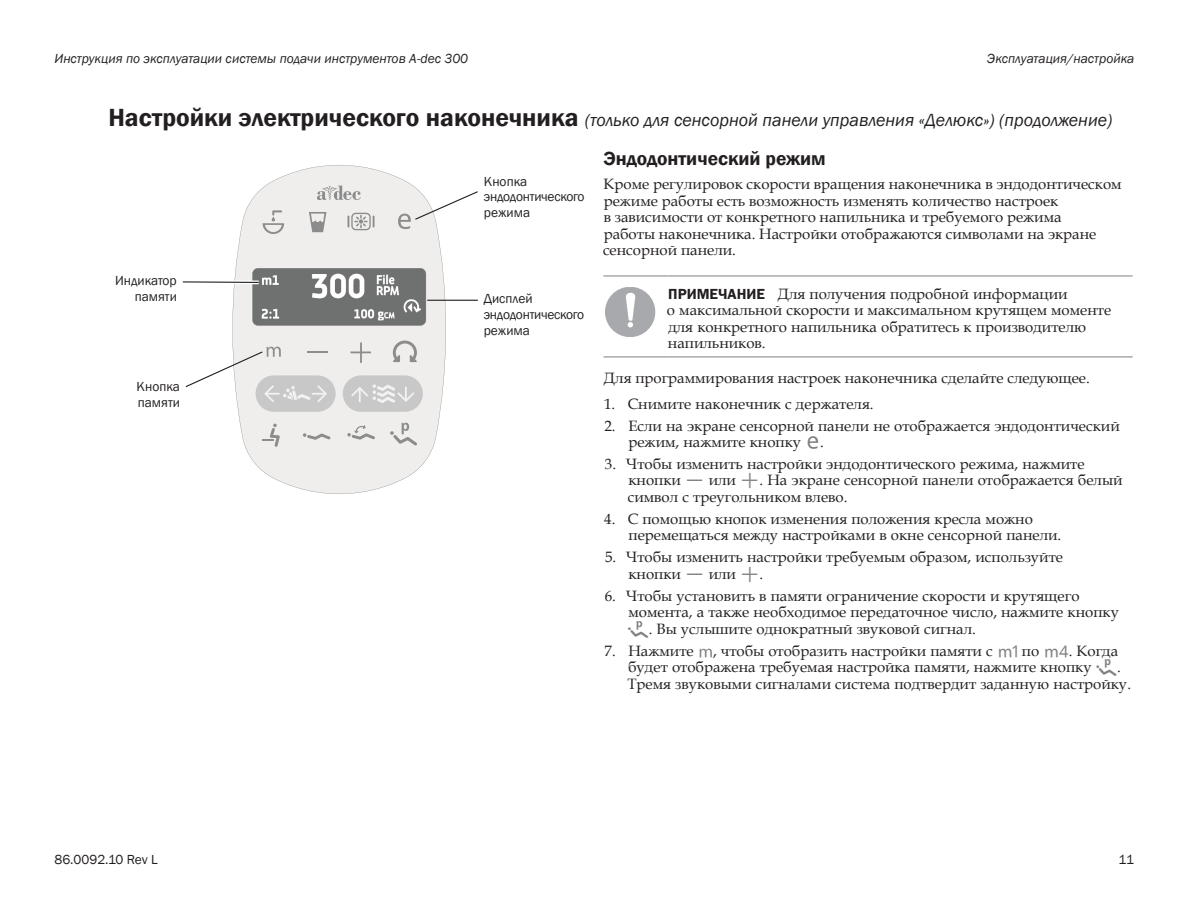
<style>
.page{position:relative;width:1188px;height:918px;background:#fff}
.page>*{position:absolute;margin:0;border:0;box-sizing:border-box;transform-origin:0 0}
.Heading_3{font:600 19.5px "Franklin Gothic";color:#231f20}
.Heading_2{font:italic 18px "Franklin Gothic";color:#231f20}
.Body_Text_-_2nd_Colu{font:15px/16.5px "Book Antiqua";color:#231f20}
.Warning_text{font:15px/16.5px "Book Antiqua";color:#231f20}
.t1{font:italic 13.5px "Franklin Gothic";color:#231f20}
.Callout{font:13.5px/15.8px "Franklin Gothic";letter-spacing:-.02em;color:#231f20}
.Callout_-_right{font:13.5px/15.8px "Franklin Gothic";color:#231f20}
.Callout-2{font:13.5px "Franklin Gothic";color:#231f20}
.s1{font-weight:600;font-style:normal;font-size:25.5px}
.s2{font-family:"Franklin Gothic";font-weight:600}
.s3{font-family:"Adec Touch Pad";color:#808285}
</style>
<div class="page">
<hr style="left:603px;top:275px;width:65px;height:2px;background:#a8a9ad">
<hr style="left:668px;top:275px;width:465px;height:2px;background:#a8a9ad">
<hr style="left:603px;top:356px;width:65px;height:2px;background:#a8a9ad">
<hr style="left:668px;top:356px;width:465px;height:2px;background:#a8a9ad">
<div style="left:605px;top:287px;width:50px;height:50px;background:#a8a9ad;border-radius:50%"></div>
<div style="left:605px;top:287px;width:50px;height:50px;border:1px solid #a8a9ad;border-radius:50%"></div>
<svg style="left:626px;top:293px;width:9px;height:34px"></svg>
<svg style="left:232px;top:165px;width:214px;height:329px;fill:#efeeed"></svg>
<svg style="left:317px;top:185px;width:44px;height:15px"></svg>
<svg style="left:390px;top:423px;width:27px;height:23px"></svg>
<svg style="left:263px;top:210px;width:21px;height:24px"></svg>
<svg style="left:309px;top:212px;width:17px;height:20px"></svg>
<svg style="left:347px;top:425px;width:28px;height:15px"></svg>
<hr style="left:307px;top:351px;width:21px;height:2px;background:#8c8c8c">
<svg style="left:351px;top:342px;width:20px;height:21px"></svg>
<svg style="left:303px;top:433px;width:28px;height:7px"></svg>
<svg style="left:262px;top:424px;width:18px;height:23px"></svg>
<svg style="left:348px;top:213px;width:27px;height:17px"></svg>
<div style="left:256px;top:375px;width:80px;height:37px;background:#c8c8c8;border-radius:18px"></div>
<div style="left:343px;top:375px;width:80px;height:37px;background:#c8c8c8;border-radius:18px"></div>
<svg style="left:351px;top:384px;width:64px;height:19px"></svg>
<svg style="left:393px;top:341px;width:24px;height:21px"></svg>
<svg style="left:398px;top:190px;width:80px;height:39px"></svg>
<svg style="left:185px;top:347px;width:142px;height:55px"></svg>
<hr style="left:427px;top:300px;width:51px;height:1px;background:#231f20">
<svg style="left:182px;top:278px;width:81px;height:8px"></svg>
<p class="t1" style="left:54px;top:50px;width:415px">Инструкция по эксплуатации системы подачи инструментов A-dec 300</p>
<p class="t1" style="left:987px;top:50px;width:149px">Эксплуатация/настройка</p>
<p class="Heading_2" style="left:108px;top:109px;width:1006px"><span class="s1">Настройки электрического наконечника</span> (только для сенсорной панели управления «Делюкс») (продолжение)</p>
<p class="Heading_3" style="left:603px;top:147px;width:224px">Эндодонтический режим</p>
<p class="Body_Text_-_2nd_Colu" style="left:603px;top:176px;width:520px">Кроме регулировок скорости вращения наконечника в эндодонтическом режиме работы есть возможность изменять количество настроек<br>в зависимости от конкретного напильника и требуемого режима<br>работы наконечника. Настройки отображаются символами на экране сенсорной панели.</p>
<p class="Warning_text" style="left:667px;top:285px;width:446px"><span class="s2">ПРИМЕЧАНИЕ</span> Для получения подробной информации<br>о максимальной скорости и максимальном крутящем моменте для конкретного напильника обратитесь к производителю напильников.</p>
<p class="Body_Text_-_2nd_Colu" style="left:604px;top:369px;width:487px">Для программирования настроек наконечника сделайте следующее.</p>
<p class="Body_Text_-_2nd_Colu" style="left:604px;top:395px;width:271px">1. Снимите наконечник с держателя.</p>
<p class="Body_Text_-_2nd_Colu" style="left:628px;top:417px;width:493px;text-indent:-24px">2. Если на экране сенсорной панели не отображается эндодонтический режим, нажмите кнопку <span class="s3">e</span>.</p>
<p class="Body_Text_-_2nd_Colu" style="left:628px;top:455px;width:496px;text-indent:-23px">3. Чтобы изменить настройки эндодонтического режима, нажмите кнопки <span class="s3">-</span> или <span class="s3">+</span>. На экране сенсорной панели отображается белый символ с треугольником влево.</p>
<p class="Body_Text_-_2nd_Colu" style="left:629px;top:510px;width:434px;text-indent:-24px">4. С помощью кнопок изменения положения кресла можно перемещаться между настройками в окне сенсорной панели.</p>
<p class="Body_Text_-_2nd_Colu" style="left:628px;top:549px;width:436px;text-indent:-23px">5. Чтобы изменить настройки требуемым образом, используйте кнопки <span class="s3">-</span> или <span class="s3">+</span>.</p>
<p class="Body_Text_-_2nd_Colu" style="left:627px;top:587px;width:493px;text-indent:-23px">6. Чтобы установить в памяти ограничение скорости и крутящего момента, а также необходимое передаточное число, нажмите кнопку <span class="s3">p</span>. Вы услышите однократный звуковой сигнал.</p>
<p class="Body_Text_-_2nd_Colu" style="left:627px;top:642px;width:505px;text-indent:-23px">7. Нажмите <span class="s3">0</span>, чтобы отобразить настройки памяти с <span class="s3">1</span> по <span class="s3">4</span>. Когда будет отображена требуемая настройка памяти, нажмите кнопку <span class="s3">p</span>.<br>Тремя звуковыми сигналами система подтвердит заданную настройку.</p>
<p class="Callout" style="left:484px;top:174px;width:102px">Кнопка эндодонтического режима</p>
<p class="Callout_-_right" style="left:115px;top:273px;width:63px;text-align:right">Индикатор памяти</p>
<p class="Callout" style="left:484px;top:291px;width:102px">Дисплей эндодонтического режима</p>
<p class="Callout_-_right" style="left:137px;top:379px;width:45px">Кнопка памяти</p>
<p class="Callout-2" style="left:54px;top:851px;width:105px">86.0092.10 Rev L</p>
<p class="Callout" style="left:1118px;top:852px;width:17px">11</p>
</div>
